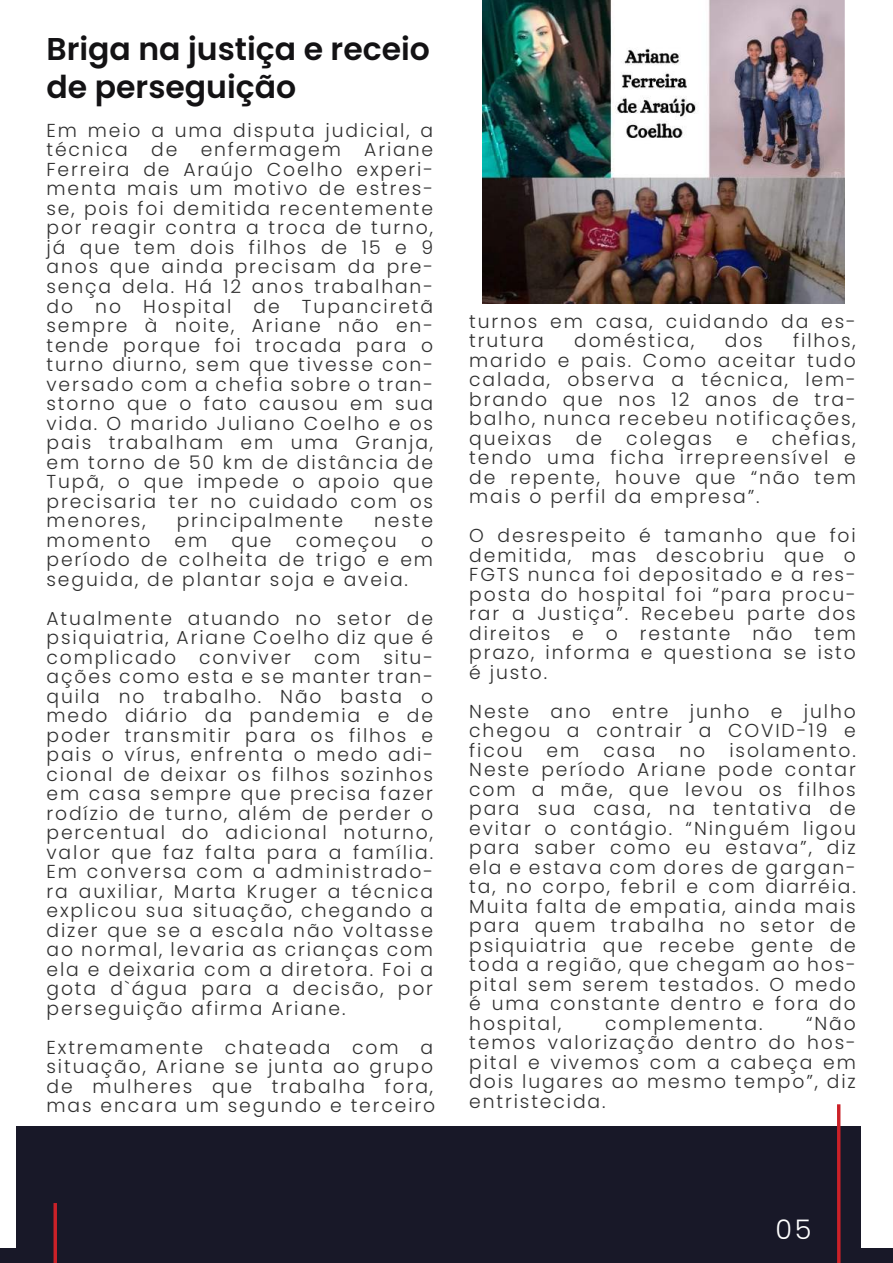
<style>
.page{position:relative;width:893px;height:1263px;background:#fff}
.page>*{position:absolute;margin:0;border:0;box-sizing:border-box;transform-origin:0 0}
.t1{font:600 31.5px/37.8px "Poppins";color:#131214}
.t2{font:300 27px "Poppins";color:#fff}
.t3{font:300 18.75px/19.5px "Poppins";letter-spacing:.1em;color:#303030;text-align:justify}
</style>
<div class="page">
<div style="left:0;top:1248px;width:893px;height:15px;background:#181828"></div>
<div style="left:16px;top:1126px;width:845px;height:137px;background:#181828"></div>
<hr style="left:837px;top:1104px;width:3px;height:159px;background:#cb2128">
<hr style="left:54px;top:1203px;width:3px;height:60px;background:#cb2128">
<img style="left:483px;top:0;width:361px;height:303px">
<h1 class="t1" style="left:47px;top:30px;width:385px">Briga na justiça e receio de perseguição</h1>
<p class="t3" style="left:47px;top:121px;width:388px">Em meio a uma disputa judicial, a técnica de enfermagem Ariane Ferreira de Araújo Coelho experi&shy;menta mais um motivo de estres&shy;se, pois foi demitida recentemente por reagir contra a troca de turno, já que tem dois filhos de 15 e 9 anos que ainda precisam da pre&shy;sença dela. Há 12 anos trabalhan&shy;do no Hospital de Tupanciretã sempre à noite, Ariane não en&shy;tende porque foi trocada para o turno diurno, sem que tivesse con&shy;versado com a chefia sobre o tran&shy;storno que o fato causou em sua vida. O marido Juliano Coelho e os pais trabalham em uma Granja, em torno de 50 km de distância de Tupã, o que impede o apoio que precisaria ter no cuidado com os menores,</p>
<p class="t3" style="left:177px;top:511px;width:168px">principalmente</p>
<p class="t3" style="left:374px;top:511px;width:60px">neste</p>
<p class="t3" style="left:47px;top:530px;width:105px">momento</p>
<p class="t3" style="left:175px;top:530px;width:34px">em</p>
<p class="t3" style="left:232px;top:530px;width:41px">que</p>
<p class="t3" style="left:296px;top:530px;width:103px">começou</p>
<p class="t3" style="left:47px;top:530px;width:388px;text-indent:375px">o período de colheita de trigo e em seguida, de plantar soja e aveia.</p>
<p class="t3" style="left:47px;top:608px;width:388px">Atualmente atuando no setor de psiquiatria, Ariane Coelho diz que é complicado conviver com situ&shy;ações como esta e se manter tran&shy;quila no trabalho. Não basta o medo diário da pandemia e de poder transmitir para os filhos e pais o vírus, enfrenta o medo adi&shy;cional de deixar os filhos sozinhos em casa sempre que precisa fazer rodízio de turno, além de perder o percentual do adicional noturno, valor que faz falta para a família.<br>Em conversa com a administrado&shy;ra auxiliar, Marta Kruger a técnica explicou sua situação, chegando a dizer que se a escala não voltasse ao normal, levaria as crianças com ela e deixaria com a diretora. Foi a gota d`água para a decisão, por perseguição afirma Ariane.</p>
<p class="t3" style="left:47px;top:1037px;width:390px">Extremamente chateada com a situação, Ariane se junta ao grupo de mulheres que trabalha fora, mas encara um segundo e terceiro</p>
<p class="t3" style="left:469px;top:311px;width:388px">turnos em casa, cuidando da es&shy;trutura</p>
<p class="t3" style="left:574px;top:331px;width:122px">doméstica,</p>
<p class="t3" style="left:725px;top:331px;width:40px">dos</p>
<p class="t3" style="left:469px;top:331px;width:388px;text-indent:324px">filhos, marido e pais. Como aceitar tudo calada, observa a técnica, lem&shy;brando que nos 12 anos de tra&shy;balho, nunca recebeu notificações, queixas</p>
<p class="t3" style="left:469px;top:428px;width:388px;text-indent:303px">chefias, tendo uma ficha irrepreensível e de repente, houve que “não tem mais o perfil da empresa”.</p>
<p class="t3" style="left:469px;top:526px;width:388px">O desrespeito é tamanho que foi demitida, mas descobriu que o FGTS nunca foi depositado e a res&shy;posta do hospital foi “para procu&shy;rar a Justiça”. Recebeu parte dos direitos e o restante não tem prazo, informa e questiona se isto é justo.</p>
<p class="t3" style="left:469px;top:701px;width:388px">Neste ano entre junho e julho chegou a contrair a COVID-19 e ficou</p>
<p class="t3" style="left:576px;top:428px;width:28px">de</p>
<p class="t3" style="left:626px;top:428px;width:87px">colegas</p>
<p class="t3" style="left:736px;top:428px;width:13px">e</p>
<p class="t3" style="left:469px;top:740px;width:388px;text-indent:260px">isolamento.<br>Neste período Ariane pode contar com a mãe, que levou os filhos para sua casa, na tentativa de evitar o contágio. “Ninguém ligou para saber como eu estava”, diz ela e estava com dores de gargan&shy;ta, no corpo, febril e com diarréia.<br>Muita falta de empatia, ainda mais para quem trabalha no setor de psiquiatria que recebe gente de toda a região, que chegam ao hos&shy;pital sem serem testados. O medo é uma constante dentro e fora do hospital,</p>
<p class="t3" style="left:547px;top:740px;width:34px">em</p>
<p class="t3" style="left:603px;top:740px;width:53px">casa</p>
<p class="t3" style="left:679px;top:740px;width:27px">no</p>
<p class="t3" style="left:605px;top:1013px;width:159px">complementa.</p>
<p class="t3" style="left:469px;top:1013px;width:388px;text-indent:337px">“Não temos valorização dentro do hos&shy;pital e vivemos com a cabeça em dois lugares ao mesmo tempo”, diz entristecida.</p>
<h2 class="t2" style="left:776px;top:1214px;width:37px">05</h2>
</div>
